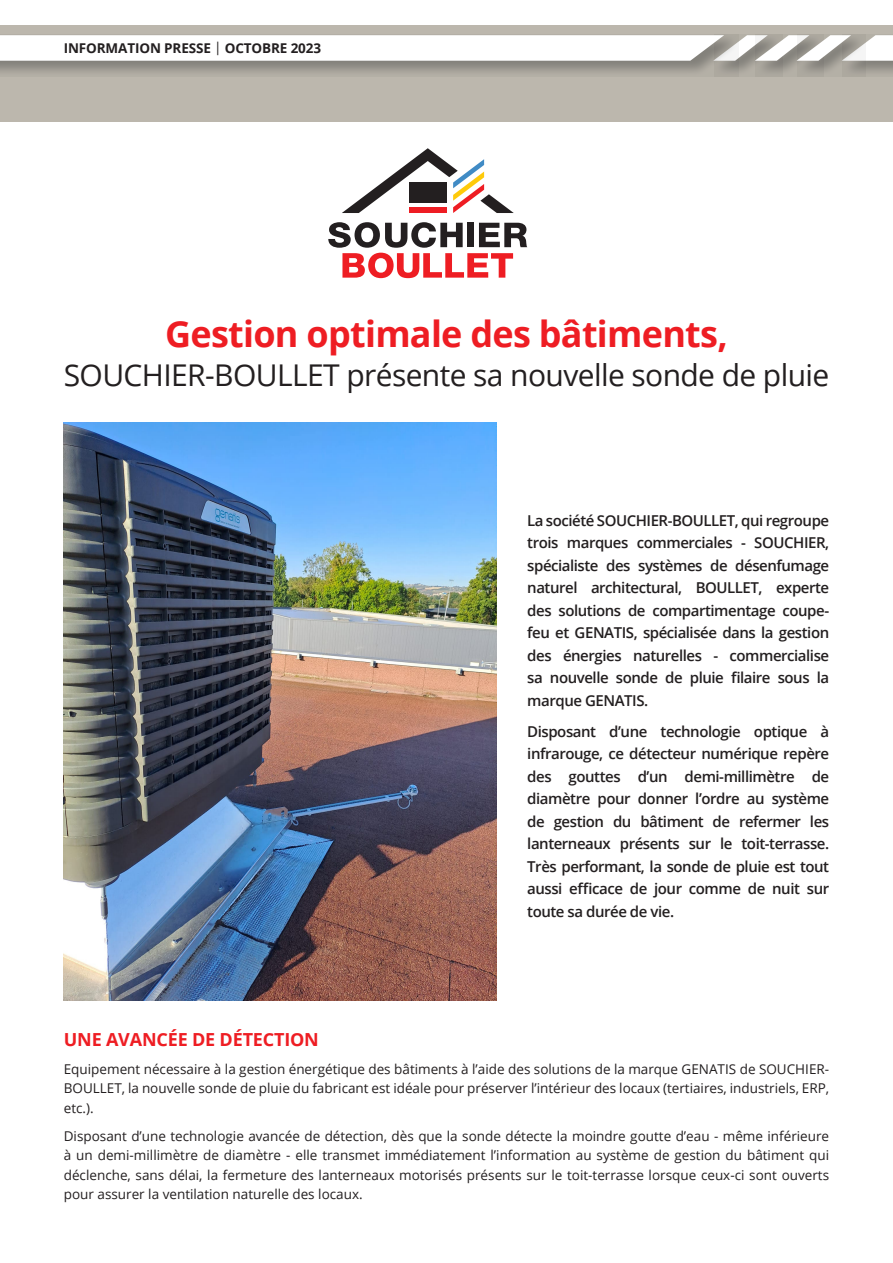
<style>
.page{position:relative;width:893px;height:1263px;background:#fff}
.page>*{position:absolute;margin:0;border:0;box-sizing:border-box;transform-origin:0 0}
.t1{font:700 36px "Open Sans";letter-spacing:-.02em;color:#ee1d23}
.t2{font:30px "Open Sans";letter-spacing:-.02em;color:#231f20}
.t3{font:700 18px "Open Sans";letter-spacing:-.01em;color:#ee1d23}
.t4{font:600 15px/22.5px "Open Sans";letter-spacing:-.03em;color:#231f20;text-align:justify}
.t5{font:13.5px/19.5px "Open Sans";color:#231f20;text-align:justify}
.t6{font:700 13.5px "Open Sans";letter-spacing:-.01em;color:#231f20}
.s1{font-weight:400}
</style>
<div class="page">
<div style="left:0;top:26px;width:893px;height:96px;background:#bcb7ad"></div>
<svg style="left:842px;top:34px;width:51px;height:43px"></svg>
<svg style="left:738px;top:34px;width:18px;height:42px"></svg>
<svg style="left:756px;top:34px;width:41px;height:42px"></svg>
<svg style="left:797px;top:34px;width:68px;height:42px"></svg>
<svg style="left:0;top:34px;width:738px;height:43px"></svg>
<svg style="left:0;top:35px;width:893px;height:26px;background:#f2f2f1"></svg>
<svg style="left:328px;top:222px;width:199px;height:56px"></svg>
<svg style="left:342px;top:148px;width:172px;height:65px"></svg>
<img style="left:64px;top:422px;width:433px;height:578px">
<p class="t6" style="left:64px;top:39px;width:259px">INFORMATION PRESSE <span class="s1">|</span> OCTOBRE 2023</p>
<p class="t1" style="left:165px;top:308px;width:564px">Gestion optimale des bâtiments,</p>
<p class="t2" style="left:64px;top:354px;width:767px">SOUCHIER-BOULLET présente sa nouvelle sonde de pluie</p>
<p class="t4" style="left:527px;top:509px;width:303px">La société SOUCHIER-BOULLET, qui regroupe trois marques commerciales - SOUCHIER, spécialiste des systèmes de désenfumage naturel architectural, BOULLET, experte des solutions de compartimentage coupe&shy;feu et GENATIS, spécialisée dans la gestion des énergies naturelles - commercialise sa nouvelle sonde de pluie filaire sous la marque GENATIS.</p>
<p class="t4" style="left:527px;top:720px;width:303px">Disposant d’une technologie optique à infrarouge, ce détecteur numérique repère des gouttes d’un demi-millimètre de diamètre pour donner l’ordre au système de gestion du bâtiment de refermer les lanterneaux présents sur le toit-terrasse.<br>Très performant, la sonde de pluie est tout aussi efficace de jour comme de nuit sur toute sa durée de vie.</p>
<p class="t3" style="left:64px;top:1026px;width:257px">UNE AVANCÉE DE DÉTECTION</p>
<p class="t5" style="left:64px;top:1059px;width:767px">Equipement nécessaire à la gestion énergétique des bâtiments à l’aide des solutions de la marque GENATIS de SOUCHIER-BOULLET, la nouvelle sonde de pluie du fabricant est idéale pour préserver l’intérieur des locaux (tertiaires, industriels, ERP, etc.).</p>
<p class="t5" style="left:64px;top:1126px;width:767px">Disposant d’une technologie avancée de détection, dès que la sonde détecte la moindre goutte d’eau - même inférieure à un demi-millimètre de diamètre - elle transmet immédiatement l’information au système de gestion du bâtiment qui déclenche, sans délai, la fermeture des lanterneaux motorisés présents sur le toit-terrasse lorsque ceux-ci sont ouverts pour assurer la ventilation naturelle des locaux.</p>
</div>
